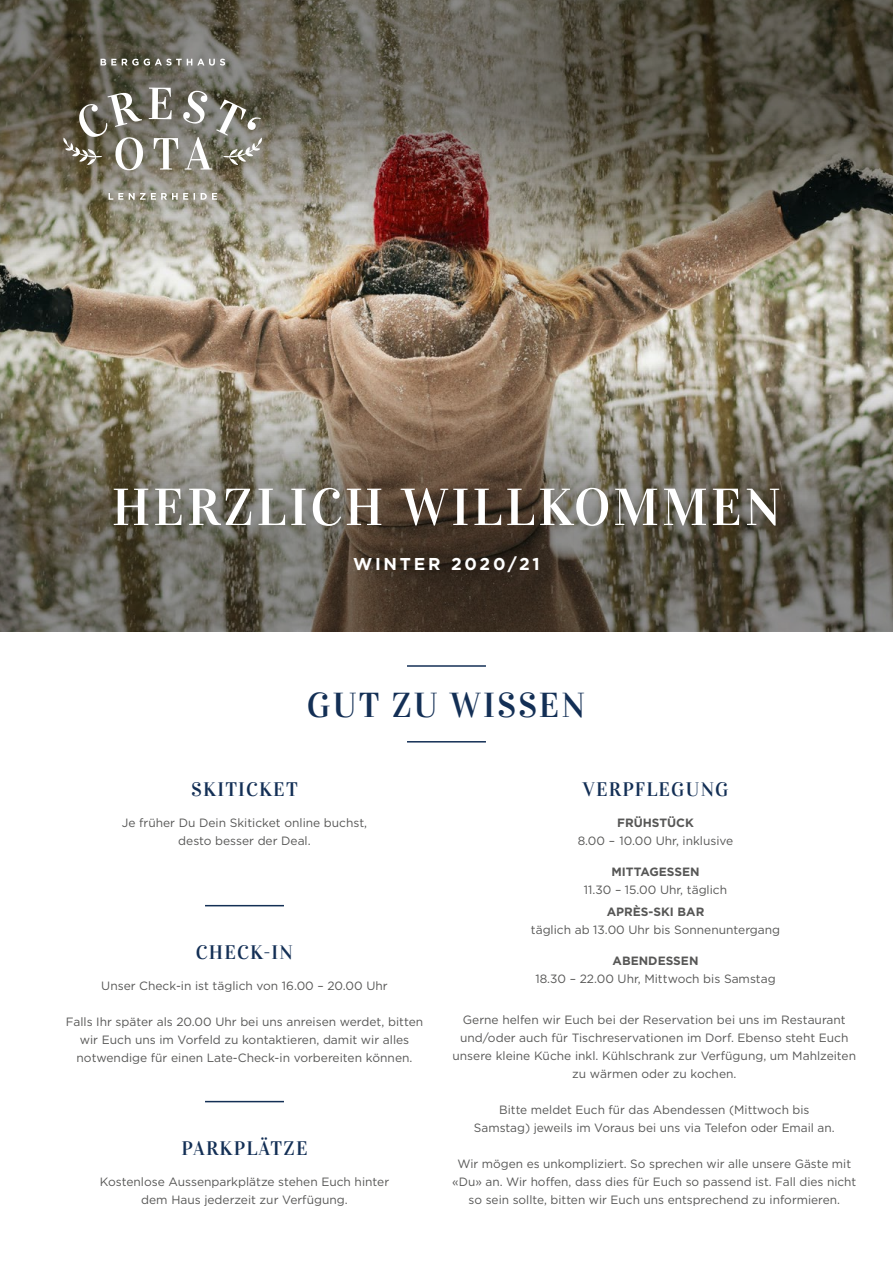
<style>
.page{position:relative;width:893px;height:1263px;background:#fff}
.page>*{position:absolute;margin:0;border:0;box-sizing:border-box;transform-origin:0 0}
.t1{font:52.2px "Vidaloka";letter-spacing:.06em;color:#fff}
.t2{font:34.5px "Vidaloka";letter-spacing:.06em;color:#132f55}
.t3{font:19.5px "Vidaloka";letter-spacing:.06em;color:#132f55}
.t4{font:700 17.1px "Gotham";letter-spacing:.16em;color:#fff}
.t5{font:12px/18px "Gotham";color:#575756;text-align:center}
.t6{font:700 12px "Gotham";color:#575756}
</style>
<div class="page">
<hr style="left:407px;top:665px;width:79px;height:2px;background:#132f55">
<hr style="left:407px;top:741px;width:79px;height:1px;background:#132f55">
<hr style="left:205px;top:905px;width:79px;height:1px;background:#132f55">
<hr style="left:205px;top:1101px;width:79px;height:1px;background:#132f55">
<img style="left:0;top:304px;width:893px;height:26px">
<img style="left:0;top:0;width:893px;height:304px">
<svg style="left:0;top:330px;width:893px;height:301px;background:#786e5f"></svg>
<svg style="left:109px;top:193px;width:108px;height:7px"></svg>
<svg style="left:101px;top:59px;width:124px;height:7px"></svg>
<svg style="left:63px;top:88px;width:199px;height:82px;background:#838074"></svg>
<h1 class="t1" style="left:112px;top:476px;width:671px">HERZLICH WILLKOMMEN</h1>
<h3 class="t4" style="left:353px;top:554px;width:188px">WINTER 2020/21</h3>
<h2 class="t2" style="left:307px;top:684px;width:280px">GUT ZU WISSEN</h2>
<h3 class="t3" style="left:191px;top:778px;width:108px">SKITICKET</h3>
<h3 class="t3" style="left:582px;top:778px;width:148px">VERPFLEGUNG</h3>
<p class="t5" style="left:122px;top:814px;width:247px">Je früher Du Dein Skiticket online buchst, desto besser der Deal.</p>
<h3 class="t3" style="left:196px;top:940px;width:99px">CHECK-IN</h3>
<p class="t5" style="left:101px;top:976px;width:288px">Unser Check-in ist täglich von 16.00 – 20.00 Uhr</p>
<p class="t5" style="left:66px;top:1012px;width:359px">Falls Ihr später als 20.00 Uhr bei uns anreisen werdet, bitten wir Euch uns im Vorfeld zu kontaktieren, damit wir alles notwendige für einen Late-Check-in vorbereiten können.</p>
<h3 class="t3" style="left:181px;top:1136px;width:128px">PARKPLÄTZE</h3>
<p class="t5" style="left:100px;top:1172px;width:291px">Kostenlose Aussenparkplätze stehen Euch hinter dem Haus jederzeit zur Verfügung.</p>
<p class="t6" style="left:617px;top:816px;width:78px">FRÜHSTÜCK</p>
<p class="t5" style="left:578px;top:832px;width:157px">8.00 – 10.00 Uhr, inklusive</p>
<p class="t6" style="left:611px;top:865px;width:90px">MITTAGESSEN</p>
<p class="t5" style="left:584px;top:881px;width:145px">11.30 – 15.00 Uhr, täglich</p>
<p class="t6" style="left:607px;top:905px;width:99px">APRÈS-SKI BAR</p>
<p class="t5" style="left:531px;top:921px;width:251px">täglich ab 13.00 Uhr bis Sonnenuntergang</p>
<p class="t6" style="left:613px;top:954px;width:87px">ABENDESSEN</p>
<p class="t5" style="left:535px;top:970px;width:242px">18.30 – 22.00 Uhr, Mittwoch bis Samstag</p>
<p class="t5" style="left:452px;top:1010px;width:405px">Gerne helfen wir Euch bei der Reservation bei uns im Restaurant und/oder auch für Tischreservationen im Dorf. Ebenso steht Euch unsere kleine Küche inkl. Kühlschrank zur Verfügung, um Mahlzeiten zu wärmen oder zu kochen.</p>
<p class="t5" style="left:474px;top:1100px;width:362px">Bitte meldet Euch für das Abendessen (Mittwoch bis<br>Samstag) jeweils im Voraus bei uns via Telefon oder Email an.</p>
<p class="t5" style="left:452px;top:1154px;width:406px">Wir mögen es unkompliziert. So sprechen wir alle unsere Gäste mit «Du» an. Wir hoffen, dass dies für Euch so passend ist. Fall dies nicht so sein sollte, bitten wir Euch uns entsprechend zu informieren.</p>
</div>
